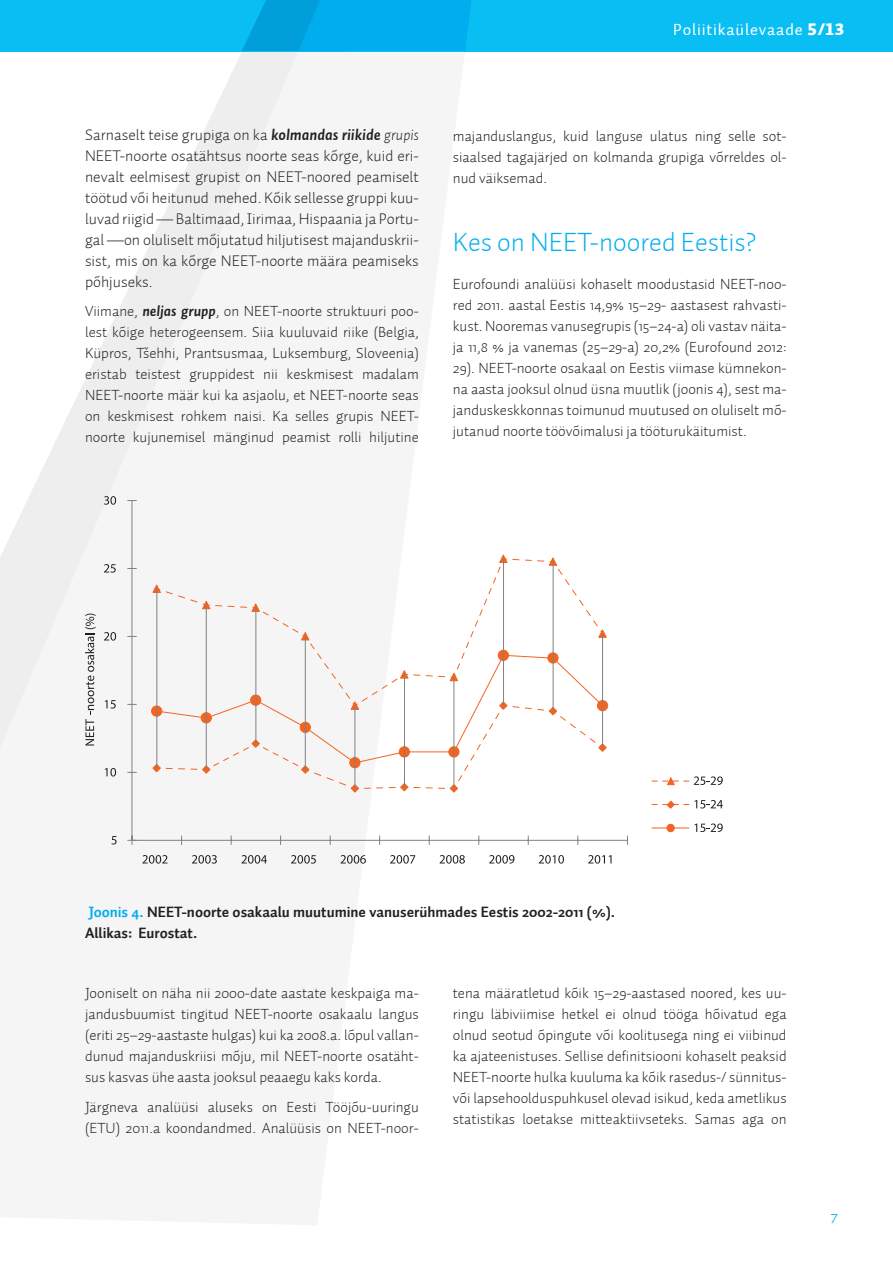
<style>
.page{position:relative;width:893px;height:1263px;background:#fff}
.page>*{position:absolute;margin:0;border:0;box-sizing:border-box;transform-origin:0 0}
.t1{font:300 27px "Auto 1";color:#00aeef}
.t2{font:18px "Auto 1 Light Sm Cp";color:#00aeef}
.t3{font:16.5px "Auto 1 Regular LF";letter-spacing:.05em;color:#fff}
.t4{font:300 15.75px/21px "Auto 1";color:#231f20;text-align:justify}
.t5{font:300 15px/21px "Auto 1";color:#231f20;text-align:justify}
.t6{font:700 15px/21px "Auto 1";color:#231f20}
.s1{font-family:"Auto 1 Black LF"}
.s2{font-weight:700;font-style:italic}
.s3{font-style:italic}
.s4{color:#00aeef}
</style>
<div class="page">
<svg style="left:0;top:51px;width:471px;height:813px;fill:#f5f5f6"></svg>
<div style="left:0;top:0;width:893px;height:51px;background:#09bef2"></div>
<svg style="left:242px;top:0;width:229px;height:51px"></svg>
<hr style="left:132px;top:500px;width:1px;height:340px;background:#808285">
<hr style="left:132px;top:840px;width:495px;height:1px;background:#808285">
<svg style="left:127px;top:835px;width:10px;height:10px"></svg>
<svg style="left:152px;top:554px;width:455px;height:239px"></svg>
<svg style="left:157px;top:654px;width:447px;height:110px"></svg>
<svg style="left:152px;top:706px;width:10px;height:10px"></svg>
<div style="left:151px;top:706px;width:11px;height:11px;border:1px solid #f36421;border-radius:50%"></div>
<svg style="left:201px;top:713px;width:10px;height:10px"></svg>
<div style="left:201px;top:712px;width:11px;height:11px;border:1px solid #f36421;border-radius:50%"></div>
<svg style="left:251px;top:695px;width:10px;height:10px"></svg>
<div style="left:250px;top:695px;width:11px;height:11px;border:1px solid #f36421;border-radius:50%"></div>
<svg style="left:300px;top:722px;width:10px;height:10px"></svg>
<div style="left:300px;top:722px;width:11px;height:11px;border:1px solid #f36421;border-radius:50%"></div>
<svg style="left:350px;top:757px;width:10px;height:11px"></svg>
<div style="left:349px;top:757px;width:11px;height:11px;border:1px solid #f36421;border-radius:50%"></div>
<div style="left:399px;top:747px;width:10px;height:10px;background:#f36421;border-radius:50%"></div>
<div style="left:399px;top:746px;width:11px;height:11px;border:1px solid #f36421;border-radius:50%"></div>
<svg style="left:449px;top:747px;width:10px;height:10px"></svg>
<div style="left:448px;top:746px;width:11px;height:11px;border:1px solid #f36421;border-radius:50%"></div>
<div style="left:498px;top:650px;width:10px;height:10px;background:#f36421;border-radius:50%"></div>
<div style="left:498px;top:650px;width:11px;height:11px;border:1px solid #f36421;border-radius:50%"></div>
<svg style="left:548px;top:653px;width:10px;height:10px"></svg>
<div style="left:547px;top:652px;width:11px;height:11px;border:1px solid #f36421;border-radius:50%"></div>
<div style="left:597px;top:700px;width:11px;height:11px;background:#f36421;border-radius:50%"></div>
<div style="left:597px;top:700px;width:11px;height:11px;border:1px solid #f36421;border-radius:50%"></div>
<hr style="left:156px;top:589px;width:1px;height:179px;background:#808285">
<hr style="left:206px;top:605px;width:1px;height:164px;background:#808285">
<hr style="left:255px;top:608px;width:1px;height:136px;background:#808285">
<hr style="left:305px;top:636px;width:1px;height:133px;background:#808285">
<hr style="left:354px;top:706px;width:1px;height:83px;background:#808285">
<hr style="left:404px;top:674px;width:1px;height:113px;background:#808285">
<hr style="left:454px;top:677px;width:1px;height:112px;background:#808285">
<hr style="left:503px;top:559px;width:1px;height:147px;background:#808285">
<hr style="left:553px;top:562px;width:1px;height:149px;background:#808285">
<hr style="left:602px;top:634px;width:1px;height:114px;background:#808285">
<svg style="left:111px;top:836px;width:6px;height:8px"></svg>
<svg style="left:105px;top:768px;width:11px;height:8px"></svg>
<svg style="left:105px;top:700px;width:11px;height:8px"></svg>
<svg style="left:104px;top:632px;width:12px;height:9px"></svg>
<svg style="left:104px;top:564px;width:12px;height:9px"></svg>
<svg style="left:104px;top:496px;width:12px;height:9px"></svg>
<svg style="left:142px;top:855px;width:25px;height:9px"></svg>
<svg style="left:192px;top:855px;width:25px;height:9px"></svg>
<svg style="left:241px;top:855px;width:26px;height:9px"></svg>
<svg style="left:291px;top:855px;width:25px;height:9px"></svg>
<svg style="left:341px;top:855px;width:25px;height:9px"></svg>
<svg style="left:390px;top:855px;width:25px;height:9px"></svg>
<svg style="left:440px;top:855px;width:25px;height:9px"></svg>
<svg style="left:489px;top:855px;width:25px;height:9px"></svg>
<svg style="left:539px;top:855px;width:25px;height:9px"></svg>
<svg style="left:588px;top:855px;width:23px;height:9px"></svg>
<svg style="left:85px;top:614px;width:11px;height:131px"></svg>
<svg style="left:652px;top:776px;width:71px;height:10px"></svg>
<svg style="left:652px;top:800px;width:71px;height:9px"></svg>
<hr style="left:652px;top:828px;width:37px;height:1px;background:#f36421">
<div style="left:667px;top:824px;width:7px;height:8px;background:#f36421;border-radius:50%"></div>
<div style="left:667px;top:824px;width:8px;height:8px;border:1px solid #f36421;border-radius:50%"></div>
<svg style="left:694px;top:823px;width:29px;height:9px"></svg>
<p class="t3" style="left:673px;top:19px;width:172px">Poliitikaülevaade <span class="s1">5/13</span></p>
<p class="t4" style="left:85px;top:124px;width:335px">Sarnaselt teise grupiga on ka <span class="s2">kolmandas riikide</span> <span class="s3">grupis </span>NEET-noorte osatähtsus noorte seas kõrge, kuid eri&shy;nevalt eelmisest grupist on NEET-noored peamiselt töötud või heitunud mehed. Kõik sellesse gruppi kuu&shy;luvad riigid — Baltimaad, Iirimaa, Hispaania ja Portu&shy;gal —on oluliselt mõjutatud hiljutisest majanduskrii&shy;sist, mis on ka kõrge NEET-noorte määra peamiseks põhjuseks.</p>
<p class="t5" style="left:85px;top:301px;width:335px">Viimane, <span class="s2">neljas grupp</span>, on NEET-noorte struktuuri poo&shy;lest kõige heterogeensem. Siia kuuluvaid riike (Belgia, Küpros, Tšehhi, Prantsusmaa, Luksemburg, Sloveenia) eristab teistest gruppidest nii keskmisest madalam NEET-noorte määr kui ka asjaolu, et NEET-noorte seas on keskmisest rohkem naisi. Ka selles grupis NEET&shy;noorte kujunemisel mänginud peamist rolli hiljutine</p>
<p class="t5" style="left:453px;top:126px;width:335px">majanduslangus, kuid languse ulatus ning selle sot&shy;siaalsed tagajärjed on kolmanda grupiga võrreldes ol&shy;nud väiksemad.</p>
<h1 class="t1" style="left:453px;top:225px;width:305px">Kes on NEET-noored Eestis?</h1>
<p class="t5" style="left:453px;top:274px;width:335px">Eurofoundi analüüsi kohaselt moodustasid NEET-noo&shy;red 2011. aastal Eestis 14,9% 15–29- aastasest rahvasti&shy;kust. Nooremas vanusegrupis (15–24-a) oli vastav näita&shy;ja 11,8 % ja vanemas (25–29-a) 20,2% (Eurofound 2012:<br>29). NEET-noorte osakaal on Eestis viimase kümnekon&shy;na aasta jooksul olnud üsna muutlik (joonis 4), sest ma&shy;janduskeskkonnas toimunud muutused on oluliselt mõ&shy;jutanud noorte töövõimalusi ja tööturukäitumist.</p>
<p class="t6" style="left:85px;top:902px;width:532px"><span class="s4">Joonis 4.</span> NEET-noorte osakaalu muutumine vanuserühmades Eestis 2002-2011 (%).<br>Allikas: Eurostat.</p>
<p class="t5" style="left:85px;top:982px;width:335px">Jooniselt on näha nii 2000-date aastate keskpaiga ma&shy;jandusbuumist tingitud NEET-noorte osakaalu langus (eriti 25–29-aastaste hulgas) kui ka 2008.a. lõpul vallan&shy;dunud majanduskriisi mõju, mil NEET-noorte osatäht&shy;sus kasvas ühe aasta jooksul peaaegu kaks korda.</p>
<p class="t5" style="left:85px;top:1096px;width:335px">Järgneva analüüsi aluseks on Eesti Tööjõu-uuringu (ETU) 2011.a koondandmed. Analüüsis on NEET-noor-</p>
<p class="t5" style="left:453px;top:982px;width:335px">tena määratletud kõik 15–29-aastased noored, kes uu&shy;ringu läbiviimise hetkel ei olnud tööga hõivatud ega olnud seotud õpingute või koolitusega ning ei viibinud ka ajateenistuses. Sellise definitsiooni kohaselt peaksid NEET-noorte hulka kuuluma ka kõik rasedus-/ sünnitus&shy;või lapsehoolduspuhkusel olevad isikud, keda ametlikus statistikas loetakse mitteaktiivseteks. Samas aga on</p>
<p class="t2" style="left:830px;top:1206px;width:11px">7</p>
</div>
